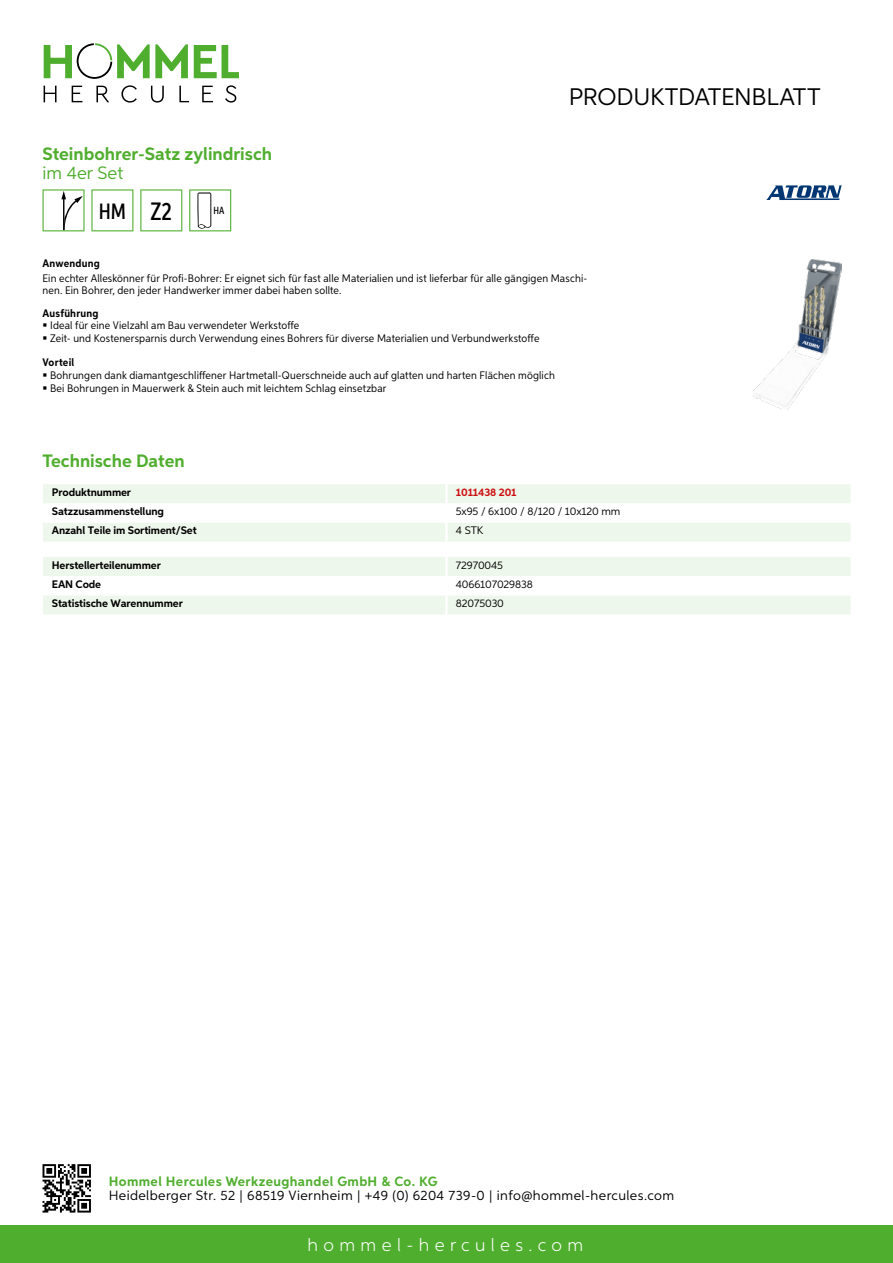
<style>
.page{position:relative;width:893px;height:1263px;background:#fff}
.page>*{position:absolute;margin:0;border:0;box-sizing:border-box;transform-origin:0 0}
.t1{font:24px "Aspira";letter-spacing:-.01em;color:#000}
.t2{font:500 22.2px "Aspira XX Nar";color:#000}
.t3{font:700 18px "Aspira";color:#50ae2f}
.t4{font:300 18px "Aspira";letter-spacing:.3em;color:#fff}
.t5{font:18px "Aspira";color:#50ae2f}
.t6{font:13.5px "Aspira";letter-spacing:.03em;color:#000}
.t7{font:700 13.5px "Aspira";letter-spacing:.03em;color:#50ae2f}
.t8{font:10.95px/12.8px "Aspira Nar";letter-spacing:.015em;color:#000}
.t9{font:700 10.95px "Aspira";letter-spacing:-.01em;color:#000}
.t10{font:10.95px "Aspira";letter-spacing:-.01em;color:#000}
.t11{font:700 10.95px "Aspira Nar";letter-spacing:.02em;color:#000}
.t12{font:700 10.95px "Aspira";letter-spacing:-.01em;color:#cd1013}
.t13{font:500 10.35px "Aspira XX Nar";color:#000}
.s1{font-size:25.2px}
</style>
<div class="page">
<div style="left:0;top:1226px;width:893px;height:37px;background:#50ae2f"></div>
<svg style="left:43px;top:1164px;width:48px;height:48px"></svg>
<svg style="left:194px;top:45px;width:45px;height:33px"></svg>
<svg style="left:44px;top:43px;width:144px;height:36px"></svg>
<svg style="left:44px;top:86px;width:13px;height:16px"></svg>
<svg style="left:72px;top:86px;width:10px;height:16px"></svg>
<svg style="left:96px;top:86px;width:13px;height:16px"></svg>
<svg style="left:121px;top:85px;width:16px;height:18px"></svg>
<svg style="left:151px;top:86px;width:13px;height:17px"></svg>
<svg style="left:179px;top:86px;width:10px;height:16px"></svg>
<svg style="left:202px;top:86px;width:11px;height:16px"></svg>
<svg style="left:225px;top:85px;width:11px;height:18px"></svg>
<svg style="left:43px;top:484px;width:807px;height:58px"></svg>
<hr style="left:445px;top:523px;width:3px;height:19px;background:#fff">
<svg style="left:43px;top:557px;width:807px;height:57px"></svg>
<hr style="left:445px;top:595px;width:3px;height:19px;background:#fff">
<svg style="left:43px;top:189px;width:42px;height:42px"></svg>
<svg style="left:91px;top:189px;width:42px;height:42px"></svg>
<svg style="left:140px;top:189px;width:42px;height:42px"></svg>
<svg style="left:189px;top:189px;width:42px;height:42px"></svg>
<img style="left:754px;top:259px;width:88px;height:150px">
<svg style="left:766px;top:185px;width:76px;height:15px"></svg>
<h3 class="t3" style="left:43px;top:142px;width:231px">Steinbohrer-Satz zylindrisch</h3>
<h3 class="t5" style="left:43px;top:162px;width:82px">im 4er Set</h3>
<h2 class="t2" style="left:99px;top:197px;width:75px">HM <span class="s1">Z2</span></h2>
<p class="t13" style="left:213px;top:204px;width:12px">HA</p>
<h1 class="t1" style="left:569px;top:82px;width:253px">Produktdatenblatt</h1>
<p class="t11" style="left:43px;top:257px;width:59px">Anwendung</p>
<p class="t8" style="left:43px;top:273px;width:546px;line-height:12px">Ein echter Alleskönner für Profi-Bohrer: Er eignet sich für fast alle Materialien und ist lieferbar für alle gängigen Maschi&shy;nen. Ein Bohrer, den jeder Handwerker immer dabei haben sollte.</p>
<p class="t11" style="left:43px;top:306px;width:58px">Ausführung</p>
<p class="t8" style="left:50px;top:319px;width:491px">Ideal für eine Vielzahl am Bau verwendeter Werkstoffe<br>Zeit- und Kostenersparnis durch Verwendung eines Bohrers für diverse Materialien und Verbundwerkstoffe</p>
<p class="t11" style="left:43px;top:356px;width:33px">Vorteil</p>
<p class="t8" style="left:50px;top:369px;width:506px">Bohrungen dank diamantgeschliffener Hartmetall-Querschneide auch auf glatten und harten Flächen möglich<br>Bei Bohrungen in Mauerwerk &amp; Stein auch mit leichtem Schlag einsetzbar</p>
<h3 class="t3" style="left:43px;top:450px;width:144px">Technische Daten</h3>
<p class="t9" style="left:52px;top:486px;width:81px">Produktnummer</p>
<p class="t12" style="left:456px;top:486px;width:62px">1011438 201</p>
<p class="t9" style="left:52px;top:505px;width:114px">Satzzusammenstellung</p>
<p class="t10" style="left:456px;top:505px;width:166px">5x95 / 6x100 / 8/120 / 10x120 mm</p>
<p class="t9" style="left:52px;top:524px;width:146px">Anzahl Teile im Sortiment/Set</p>
<p class="t10" style="left:456px;top:524px;width:23px">4 STK</p>
<p class="t9" style="left:52px;top:558px;width:111px">Herstellerteilenummer</p>
<p class="t10" style="left:456px;top:559px;width:49px">72970045</p>
<p class="t9" style="left:52px;top:578px;width:51px">EAN Code</p>
<p class="t10" style="left:456px;top:578px;width:79px">4066107029838</p>
<p class="t9" style="left:52px;top:597px;width:132px">Statistische Warennummer</p>
<p class="t10" style="left:456px;top:597px;width:50px">82075030</p>
<p class="t7" style="left:109px;top:1172px;width:330px">Hommel Hercules Werkzeughandel GmbH &amp; Co. KG</p>
<p class="t6" style="left:109px;top:1187px;width:567px">Heidelberger Str. 52 | 68519 Viernheim | +49 (0) 6204 739-0 | info@hommel-hercules.com</p>
<h3 class="t4" style="left:307px;top:1234px;width:277px">hommel-hercules.com</h3>
</div>
